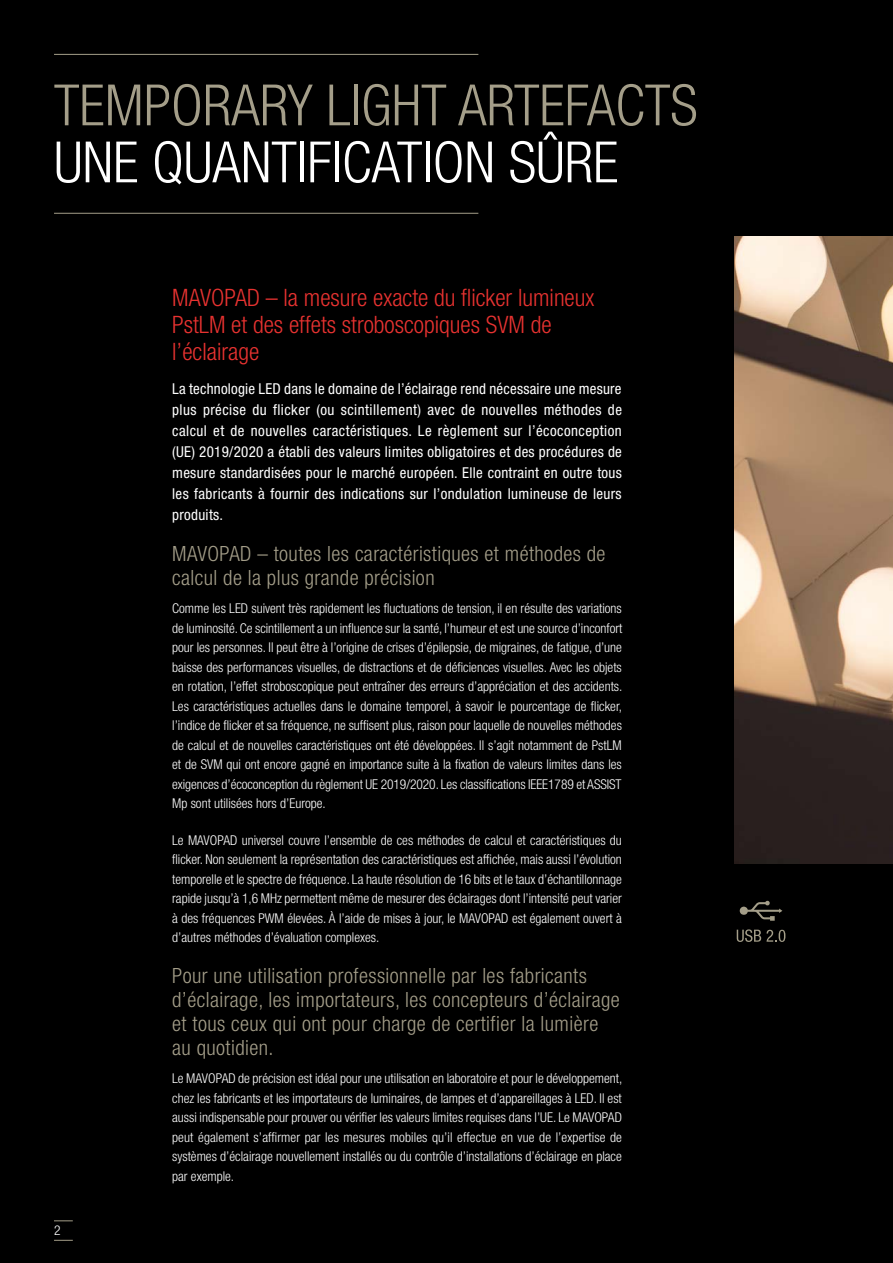
<style>
.page{position:relative;width:893px;height:1263px;background:#000}
.page>*{position:absolute;margin:0;border:0;box-sizing:border-box;transform-origin:0 0}
.t1{font:300 condensed 57px "Helvetica Neue LT Std";color:#a49e89}
.t2{font:300 condensed 57px "Helvetica Neue LT Std";color:#fff}
.t3{font:300 condensed 24px/27px "Helvetica Neue LT Std";color:#e73230}
.t4{font:300 condensed 21px/24px "Helvetica Neue LT Std";letter-spacing:.02em;color:#a49e89}
.t5{font:condensed 15px/21px "Helvetica Neue LT Std";letter-spacing:.025em;color:#fff;text-align:justify}
.t6{font:300 condensed 13.5px/19.5px "Helvetica Neue LT Std";color:#fff;text-align:justify}
</style>
<div class="page">
<svg style="left:54px;top:1220px;width:19px;height:1px"></svg>
<svg style="left:54px;top:1240px;width:19px;height:1px"></svg>
<svg style="left:740px;top:901px;width:42px;height:20px"></svg>
<svg style="left:737px;top:929px;width:48px;height:13px"></svg>
<hr style="left:54px;top:213px;width:424px;height:1px;background:#a49e89">
<hr style="left:54px;top:54px;width:424px;height:1px;background:#a49e89">
<img style="left:735px;top:236px;width:158px;height:627px">
<h1 class="t1" style="left:54px;top:72px;width:645px">TEMPORARY LIGHT ARTEFACTS</h1>
<h1 class="t2" style="left:54px;top:129px;width:566px">UNE QUANTIFICATION SÛRE</h1>
<p class="t6" style="left:54px;top:1220px;width:8px">2</p>
<h2 class="t3" style="left:172px;top:284px;width:424px">MAVOPAD – la mesure exacte du flicker lumineux<br>PstLM et des effets stroboscopiques SVM de l’éclairage</h2>
<p class="t5" style="left:172px;top:378px;width:451px">La technologie LED dans le domaine de l’éclairage rend nécessaire une mesure plus précise du flicker (ou scintillement) avec de nouvelles méthodes de calcul et de nouvelles caractéristiques. Le règlement sur l’écoconception (UE) 2019/2020 a établi des valeurs limites obligatoires et des procédures de mesure standardisées pour le marché européen. Elle contraint en outre tous les fabricants à fournir des indications sur l’ondulation lumineuse de leurs produits.</p>
<h3 class="t4" style="left:172px;top:541px;width:435px">MAVOPAD – toutes les caractéristiques et méthodes de calcul de la plus grande précision</h3>
<p class="t6" style="left:172px;top:598px;width:452px">Comme les LED suivent très rapidement les fluctuations de tension, il en résulte des variations de luminosité. Ce scintillement a un influence sur la santé, l’humeur et est une source d’inconfort pour les personnes. Il peut être à l’origine de crises d’épilepsie, de migraines, de fatigue, d’une baisse des performances visuelles, de distractions et de déficiences visuelles. Avec les objets en rotation, l’effet stroboscopique peut entraîner des erreurs d’appréciation et des accidents.<br>Les caractéristiques actuelles dans le domaine temporel, à savoir le pourcentage de flicker, l’indice de flicker et sa fréquence, ne suffisent plus, raison pour laquelle de nouvelles méthodes de calcul et de nouvelles caractéristiques ont été développées. Il s’agit notamment de PstLM et de SVM qui ont encore gagné en importance suite à la fixation de valeurs limites dans les exigences d’écoconception du règlement UE 2019/2020. Les classifications IEEE1789 et ASSIST Mp sont utilisées hors d’Europe.</p>
<p class="t6" style="left:172px;top:830px;width:451px">Le MAVOPAD universel couvre l’ensemble de ces méthodes de calcul et caractéristiques du flicker. Non seulement la représentation des caractéristiques est affichée, mais aussi l’évolution temporelle et le spectre de fréquence. La haute résolution de 16 bits et le taux d’échantillonnage rapide jusqu’à 1,6 MHz permettent même de mesurer des éclairages dont l’intensité peut varier à des fréquences PWM élevées. À l’aide de mises à jour, le MAVOPAD est également ouvert à d’autres méthodes d’évaluation complexes.</p>
<h3 class="t4" style="left:172px;top:963px;width:449px">Pour une utilisation professionnelle par les fabricants d’éclairage, les importateurs, les concepteurs d’éclairage et tous ceux qui ont pour charge de certifier la lumière au quotidien.</h3>
<p class="t6" style="left:172px;top:1068px;width:452px">Le MAVOPAD de précision est idéal pour une utilisation en laboratoire et pour le développement, chez les fabricants et les importateurs de luminaires, de lampes et d’appareillages à LED. Il est aussi indispensable pour prouver ou vérifier les valeurs limites requises dans l’UE. Le MAVOPAD peut également s’affirmer par les mesures mobiles qu’il effectue en vue de l’expertise de systèmes d’éclairage nouvellement installés ou du contrôle d’installations d’éclairage en place par exemple.</p>
</div>
